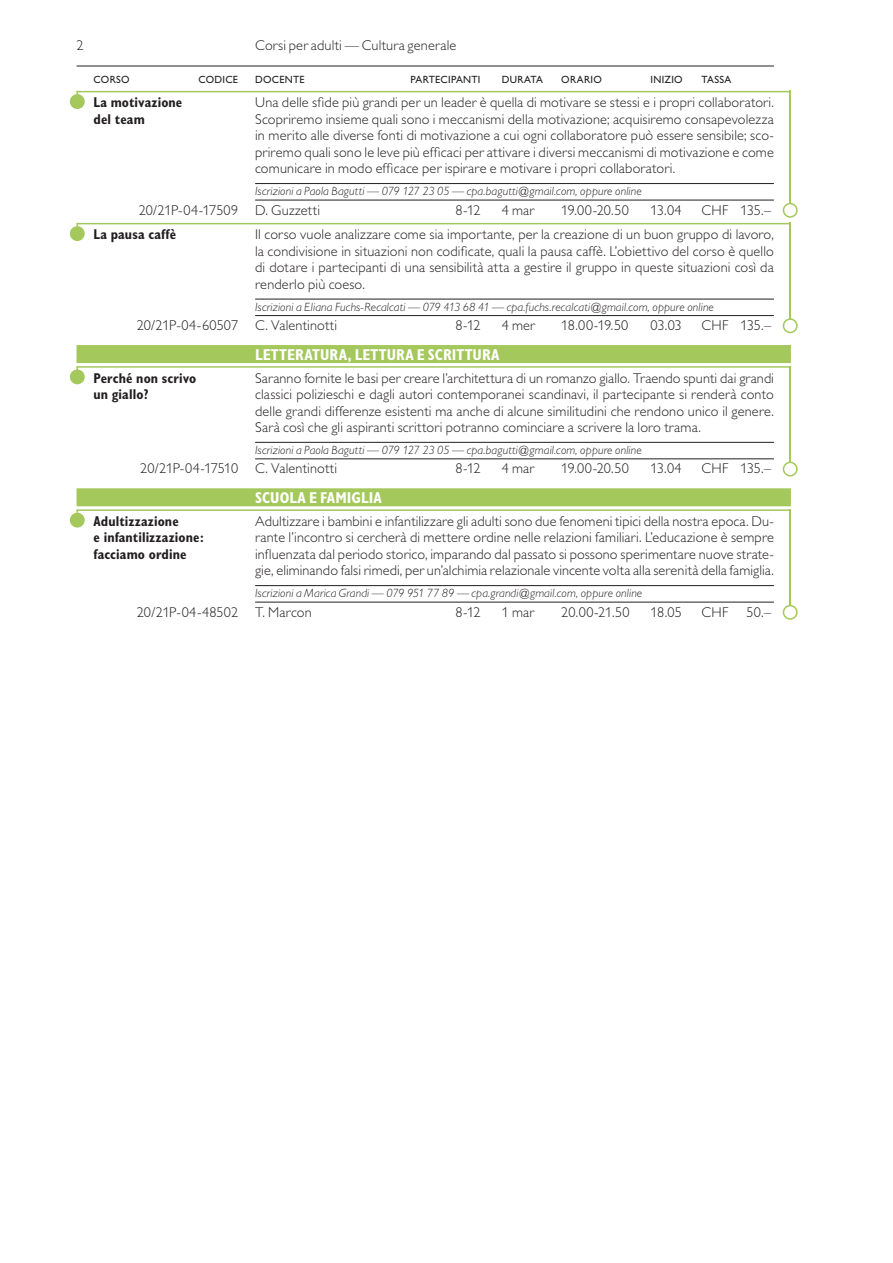
<style>
.page{position:relative;width:893px;height:1263px;background:#fff}
.page>*{position:absolute;margin:0;border:0;box-sizing:border-box;transform-origin:0 0}
.t1{font:700 condensed 15.75px "Gill Sans";letter-spacing:.005em;color:#fff}
.t2{font:300 14.25px/16.5px "Gill Alt One";letter-spacing:.01em;color:#231f20;text-align:justify}
.t3{font:700 condensed 14.25px "Gill Sans";letter-spacing:.01em;color:#231f20;scale:.96 1}
.t4{font:italic 300 12px "Gill Alt One";letter-spacing:.01em;color:#231f20}
.t5{font:10.5px "Gill Sans";letter-spacing:.025em;color:#231f20}
</style>
<div class="page">
<hr style="left:77px;top:66px;width:697px;height:1px;background:#231f20">
<hr style="left:77px;top:91px;width:714px;height:1px;background:#a4c85c">
<hr style="left:255px;top:183px;width:519px;height:1px;background:#231f20">
<hr style="left:255px;top:200px;width:519px;height:1px;background:#231f20">
<hr style="left:77px;top:223px;width:714px;height:1px;background:#a4c85c">
<hr style="left:255px;top:299px;width:519px;height:1px;background:#231f20">
<hr style="left:255px;top:315px;width:519px;height:1px;background:#231f20">
<div style="left:77px;top:345px;width:714px;height:18px;background:#a4c85c"></div>
<hr style="left:77px;top:366px;width:714px;height:2px;background:#a4c85c">
<hr style="left:255px;top:442px;width:519px;height:1px;background:#231f20">
<hr style="left:255px;top:459px;width:519px;height:1px;background:#231f20">
<div style="left:77px;top:488px;width:714px;height:18px;background:#a4c85c"></div>
<hr style="left:77px;top:509px;width:714px;height:2px;background:#a4c85c">
<hr style="left:255px;top:585px;width:519px;height:1px;background:#231f20">
<hr style="left:255px;top:602px;width:519px;height:1px;background:#231f20">
<div style="left:70px;top:94px;width:15px;height:15px;background:#a4c85c;border-radius:7px"></div>
<div style="left:70px;top:226px;width:15px;height:15px;background:#a4c85c;border-radius:7px"></div>
<div style="left:70px;top:369px;width:15px;height:15px;background:#a4c85c;border-radius:7px"></div>
<div style="left:70px;top:513px;width:15px;height:15px;background:#a4c85c;border-radius:7px"></div>
<hr style="left:789px;top:91px;width:2px;height:119px;background:#a4c85c">
<div style="left:783px;top:204px;width:14px;height:13px;background:#fff;border-radius:50%"></div>
<div style="left:783px;top:203px;width:15px;height:15px;border:2px solid #a4c85c;border-radius:50%"></div>
<hr style="left:789px;top:223px;width:2px;height:102px;background:#a4c85c">
<hr style="left:789px;top:366px;width:2px;height:102px;background:#a4c85c">
<hr style="left:789px;top:509px;width:2px;height:102px;background:#a4c85c">
<div style="left:783px;top:319px;width:14px;height:13px;background:#fff;border-radius:50%"></div>
<div style="left:783px;top:318px;width:15px;height:15px;border:2px solid #a4c85c;border-radius:50%"></div>
<div style="left:783px;top:462px;width:14px;height:14px;background:#fff;border-radius:50%"></div>
<div style="left:783px;top:462px;width:15px;height:14px;border:2px solid #a4c85c;border-radius:50%"></div>
<div style="left:783px;top:606px;width:14px;height:13px;background:#fff;border-radius:50%"></div>
<div style="left:783px;top:605px;width:15px;height:15px;border:2px solid #a4c85c;border-radius:50%"></div>
<p class="t2" style="left:77px;top:37px;width:9px">2</p>
<p class="t2" style="left:255px;top:37px;width:203px">Corsi per adulti — Cultura generale</p>
<p class="t5" style="left:94px;top:73px;width:38px">CORSO</p>
<p class="t5" style="left:198px;top:73px;width:41px">CODICE</p>
<p class="t5" style="left:255px;top:73px;width:51px">DOCENTE</p>
<p class="t5" style="left:411px;top:73px;width:71px">PARTECIPANTI</p>
<p class="t5" style="left:502px;top:73px;width:43px">DURATA</p>
<p class="t5" style="left:561px;top:73px;width:42px">ORARIO</p>
<p class="t5" style="left:651px;top:73px;width:34px">INIZIO</p>
<p class="t5" style="left:702px;top:73px;width:31px">TASSA</p>
<p class="t3" style="left:94px;top:94px;width:94px">La motivazione</p>
<p class="t2" style="left:255px;top:94px;width:520px">Una delle sfide più grandi per un leader è quella di motivare se stessi e i propri collaboratori.</p>
<p class="t3" style="left:94px;top:110px;width:55px">del team</p>
<p class="t2" style="left:255px;top:111px;width:520px">Scopriremo insieme quali sono i meccanismi della motivazione; acquisiremo consapevolezza in merito alle diverse fonti di motivazione a cui ogni collaboratore può essere sensibile; sco&shy;priremo quali sono le leve più efficaci per attivare i diversi meccanismi di motivazione e come comunicare in modo efficace per ispirare e motivare i propri collaboratori.</p>
<p class="t4" style="left:255px;top:184px;width:388px">Iscrizioni a Paola Bagutti — 079 127 23 05 — cpa.bagutti@gmail.com, oppure online</p>
<p class="t2" style="left:139px;top:202px;width:183px">20/21P-04-17509 D. Guzzetti</p>
<p class="t2" style="left:455px;top:202px;width:27px">8-12</p>
<p class="t2" style="left:502px;top:202px;width:34px">4 mar</p>
<p class="t2" style="left:561px;top:202px;width:69px">19.00-20.50</p>
<p class="t2" style="left:651px;top:202px;width:33px">13.04</p>
<p class="t2" style="left:702px;top:202px;width:71px">CHF 135.–</p>
<p class="t3" style="left:94px;top:226px;width:88px">La pausa caffè</p>
<p class="t2" style="left:255px;top:226px;width:520px">Il corso vuole analizzare come sia importante, per la creazione di un buon gruppo di lavoro, la condivisione in situazioni non codificate, quali la pausa caffè. L’obiettivo del corso è quello di dotare i partecipanti di una sensibilità atta a gestire il gruppo in queste situazioni così da renderlo più coeso.</p>
<p class="t4" style="left:255px;top:300px;width:460px">Iscrizioni a Eliana Fuchs-Recalcati — 079 413 68 41 — cpa.fuchs.recalcati@gmail.com, oppure online</p>
<p class="t2" style="left:137px;top:317px;width:202px">20/21P-04-60507 C. Valentinotti</p>
<p class="t2" style="left:455px;top:317px;width:27px">8-12</p>
<p class="t2" style="left:502px;top:317px;width:35px">4 mer</p>
<p class="t2" style="left:561px;top:317px;width:69px">18.00-19.50</p>
<p class="t2" style="left:651px;top:317px;width:33px">03.03</p>
<p class="t2" style="left:702px;top:317px;width:71px">CHF 135.–</p>
<p class="t1" style="left:255px;top:345px;width:246px">LETTERATURA, LETTURA E SCRITTURA</p>
<p class="t3" style="left:94px;top:369px;width:108px">Perché non scrivo</p>
<p class="t2" style="left:255px;top:370px;width:520px">Saranno fornite le basi per creare l’architettura di un romanzo giallo. Traendo spunti dai grandi</p>
<p class="t3" style="left:94px;top:386px;width:59px">un giallo?</p>
<p class="t2" style="left:255px;top:386px;width:520px">classici polizieschi e dagli autori contemporanei scandinavi, il partecipante si renderà conto delle grandi differenze esistenti ma anche di alcune similitudini che rendono unico il genere.<br>Sarà così che gli aspiranti scrittori potranno cominciare a scrivere la loro trama.</p>
<p class="t4" style="left:255px;top:443px;width:388px">Iscrizioni a Paola Bagutti — 079 127 23 05 — cpa.bagutti@gmail.com, oppure online</p>
<p class="t2" style="left:140px;top:460px;width:198px">20/21P-04-17510 C. Valentinotti</p>
<p class="t2" style="left:455px;top:460px;width:27px">8-12</p>
<p class="t2" style="left:502px;top:460px;width:34px">4 mar</p>
<p class="t2" style="left:561px;top:460px;width:69px">19.00-20.50</p>
<p class="t2" style="left:651px;top:460px;width:33px">13.04</p>
<p class="t2" style="left:702px;top:460px;width:71px">CHF 135.–</p>
<p class="t1" style="left:255px;top:489px;width:128px">SCUOLA E FAMIGLIA</p>
<p class="t3" style="left:94px;top:512px;width:90px">Adultizzazione</p>
<p class="t2" style="left:255px;top:513px;width:520px">Adultizzare i bambini e infantilizzare gli adulti sono due fenomeni tipici della nostra epoca. Du-</p>
<p class="t3" style="left:94px;top:529px;width:116px">e infantilizzazione:</p>
<p class="t2" style="left:255px;top:529px;width:520px">rante l’incontro si cercherà di mettere ordine nelle relazioni familiari. L’educazione è sempre</p>
<p class="t3" style="left:94px;top:545px;width:98px">facciamo ordine</p>
<p class="t2" style="left:255px;top:546px;width:520px">influenzata dal periodo storico, imparando dal passato si possono sperimentare nuove strate&shy;gie, eliminando falsi rimedi, per un’alchimia relazionale vincente volta alla serenità della famiglia.</p>
<p class="t4" style="left:255px;top:586px;width:389px">Iscrizioni a Marica Grandi — 079 951 77 89 — cpa.grandi@gmail.com, oppure online</p>
<p class="t2" style="left:137px;top:604px;width:176px">20/21P-04-48502 T. Marcon</p>
<p class="t2" style="left:455px;top:604px;width:27px">8-12</p>
<p class="t2" style="left:502px;top:604px;width:34px">1 mar</p>
<p class="t2" style="left:561px;top:604px;width:70px">20.00-21.50</p>
<p class="t2" style="left:651px;top:604px;width:33px">18.05</p>
<p class="t2" style="left:702px;top:604px;width:28px">CHF</p>
<p class="t2" style="left:746px;top:604px;width:26px">50.–</p>
</div>
